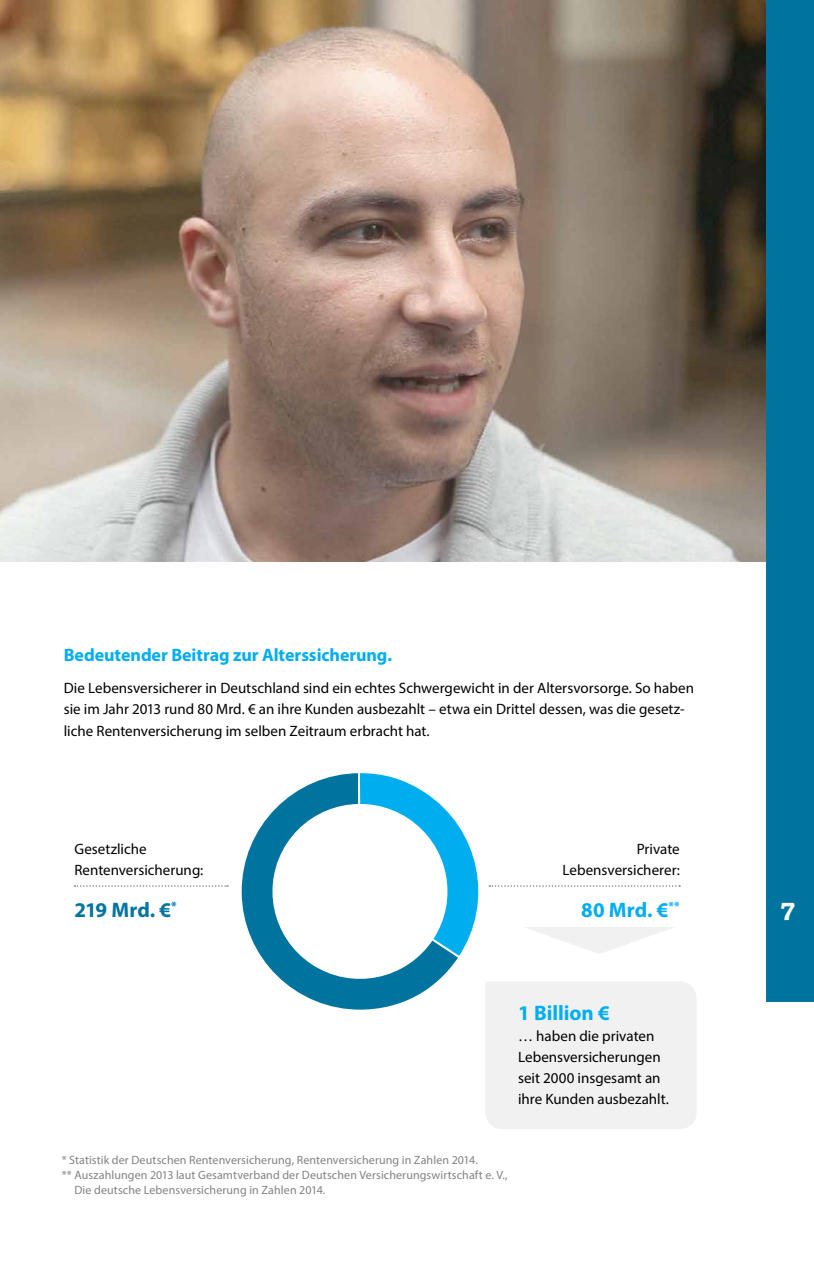
<style>
.page{position:relative;width:814px;height:1261px;background:#fff}
.page>*{position:absolute;margin:0;border:0;box-sizing:border-box;transform-origin:0 0}
.t1{font:700 27px "Chaparral Pro";color:#fff}
.t2{font:700 21px "Myriad Pro";color:#00aeef}
.t3{font:700 21px "Myriad Pro";letter-spacing:-.025em;color:#00749f}
.t4{font:700 18px "Myriad Pro";letter-spacing:-.005em;color:#00aeef}
.t5{font:15px/21px "Myriad Pro";color:#000}
.t6{font:12px "Myriad Pro";letter-spacing:.01em;color:#808285}
</style>
<div class="page">
<img style="left:0;top:0;width:765px;height:561px">
<svg style="left:74px;top:885px;width:154px;height:2px"></svg>
<svg style="left:241px;top:828px;width:19px;height:127px"></svg>
<svg style="left:260px;top:773px;width:436px;height:356px"></svg>
<div style="left:765px;top:0;width:48px;height:1001px;background:#00749f"></div>
<p class="t4" style="left:64px;top:643px;width:329px">Bedeutender Beitrag zur Alterssicherung.</p>
<p class="t5" style="left:64px;top:677px;width:631px">Die Lebensversicherer in Deutschland sind ein echtes Schwergewicht in der Altersvorsorge. So haben sie im Jahr 2013 rund 80 Mrd. € an ihre Kunden ausbezahlt – etwa ein Drittel dessen, was die gesetz&shy;liche Rentenversicherung im selben Zeitraum erbracht hat.</p>
<p class="t5" style="left:74px;top:838px;width:130px">Gesetzliche<br>Rentenversicherung:</p>
<h2 class="t3" style="left:74px;top:896px;width:104px">219 Mrd. €<sup>*</sup></h2>
<p class="t5" style="left:562px;top:838px;width:119px;text-align:right">Private<br>Lebensversicherer:</p>
<h2 class="t2" style="left:581px;top:896px;width:100px">80 Mrd. €<sup>**</sup></h2>
<h1 class="t1" style="left:780px;top:895px;width:17px">7</h1>
<h2 class="t2" style="left:518px;top:999px;width:93px">1 Billion €</h2>
<p class="t5" style="left:518px;top:1025px;width:152px">… haben die privaten<br>Lebensversicherungen seit 2000 insgesamt an ihre Kunden ausbezahlt.</p>
<p class="t6" style="left:62px;top:1152px;width:417px">* Statistik der Deutschen Rentenversicherung, Rentenversicherung in Zahlen 2014.</p>
<p class="t6" style="left:62px;top:1167px;width:447px">** Auszahlungen 2013 laut Gesamtverband der Deutschen Versicherungswirtschaft e. V.,</p>
<p class="t6" style="left:74px;top:1182px;width:252px">Die deutsche Lebensversicherung in Zahlen 2014.</p>
</div>
